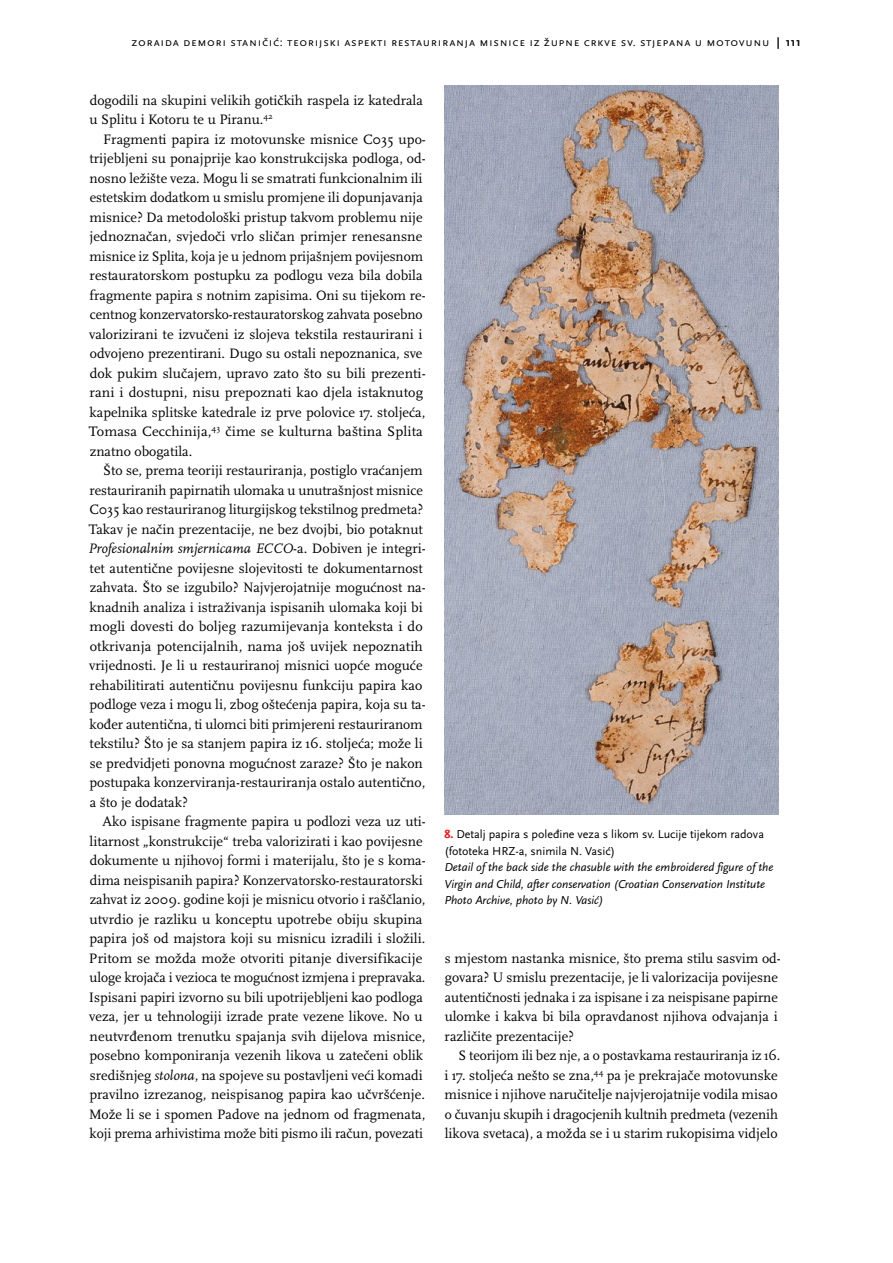
<style>
.page{position:relative;width:893px;height:1263px;background:#fff}
.page>*{position:absolute;margin:0;border:0;box-sizing:border-box;transform-origin:0 0}
.t1{font:14.25px/19.5px "Scala Pro";color:#000}
.t2{font:italic 12px/16.5px "Scala Sans Pro";color:#000}
.t3{font:12px/16.5px "Scala Sans Pro";color:#000}
.t4{font:12px "Scala Sans Pro";letter-spacing:.05em;color:#000}
.s1{font-weight:700}
.s2{font-style:italic}
.s3{font-weight:700;color:#f00}
</style>
<div class="page">
<img style="left:444px;top:85px;width:334px;height:730px">
<p class="t4" style="left:131px;top:35px;width:169px">ZORAIDA DEMORI STANIČIĆ: Teori</p>
<p class="t3" style="left:319px;top:34px;width:79px">jski aspekti resta</p>
<p class="t3" style="left:423px;top:34px;width:16px">uriran</p>
<p class="t3" style="left:465px;top:34px;width:22px">ja misni</p>
<p class="t4" style="left:513px;top:35px;width:165px">ce iz župne crkve Sv. Stjepana</p>
<p class="t3" style="left:695px;top:34px;width:30px">u Moto</p>
<p class="t3" style="left:739px;top:34px;width:63px">vunu <span class="s1">| 111</span></p>
<p class="t1" style="left:90px;top:90px;width:335px">dogodili na skupini velikih gotičkih raspela iz katedrala u Splitu i Kotoru te u Piranu.<sup>42</sup></p>
<p class="t1" style="left:89px;top:129px;width:339px;text-indent:14px">Fragmenti papira iz motovunske misnice C035 upo&shy;trijebljeni su ponajprije kao konstrukcijska podloga, od&shy;nosno ležište veza. Mogu li se smatrati funkcionalnim ili estetskim dodatkom u smislu promjene ili dopunjavanja misnice? Da metodološki pristup takvom problemu nije jednoznačan, svjedoči vrlo sličan primjer renesansne misnice iz Splita, koja je u jednom prijašnjem povijesnom restauratorskom postupku za podlogu veza bila dobila fragmente papira s notnim zapisima. Oni su tijekom re&shy;centnog konzervatorsko-restauratorskog zahvata posebno valorizirani te izvučeni iz slojeva tekstila restaurirani i odvojeno prezentirani. Dugo su ostali nepoznanica, sve dok pukim slučajem, upravo zato što su bili prezenti&shy;rani i dostupni, nisu prepoznati kao djela istaknutog kapelnika splitske katedrale iz prve polovice 17. stoljeća, Tomasa Cecchinija,<sup>43</sup> čime se kulturna baština Splita znatno obogatila.</p>
<p class="t1" style="left:88px;top:461px;width:339px;text-indent:15px">Što se, prema teoriji restauriranja, postiglo vraćanjem restauriranih papirnatih ulomaka u unutrašnjost misnice C035 kao restauriranog liturgijskog tekstilnog predmeta?<br>Takav je način prezentacije, ne bez dvojbi, bio potaknut <span class="s2">Profesionalnim smjernicama ECCO</span>-a. Dobiven je integri&shy;tet autentične povijesne slojevitosti te dokumentarnost zahvata. Što se izgubilo? Najvjerojatnije mogućnost na&shy;knadnih analiza i istraživanja ispisanih ulomaka koji bi mogli dovesti do boljeg razumijevanja konteksta i do otkrivanja potencijalnih, nama još uvijek nepoznatih vrijednosti. Je li u restauriranoj misnici uopće moguće rehabilitirati autentičnu povijesnu funkciju papira kao podloge veza i mogu li, zbog oštećenja papira, koja su ta&shy;kođer autentična, ti ulomci biti primjereni restauriranom tekstilu? Što je sa stanjem papira iz 16. stoljeća; može li se predvidjeti ponovna mogućnost zaraze? Što je nakon postupaka konzerviranja-restauriranja ostalo autentično, a što je dodatak?</p>
<p class="t1" style="left:89px;top:812px;width:338px;text-indent:14px">Ako ispisane fragmente papira u podlozi veza uz uti&shy;litarnost „konstrukcije“ treba valorizirati i kao povijesne dokumente u njihovoj formi i materijalu, što je s koma&shy;dima neispisanih papira? Konzervatorsko-restauratorski zahvat iz 2009. godine koji je misnicu otvorio i raščlanio, utvrdio je razliku u konceptu upotrebe obiju skupina papira još od majstora koji su misnicu izradili i složili.<br>Pritom se možda može otvoriti pitanje diversifikacije uloge krojača i vezioca te mogućnost izmjena i prepravaka.<br>Ispisani papiri izvorno su bili upotrijebljeni kao podloga veza, jer u tehnologiji izrade prate vezene likove. No u neutvrđenom trenutku spajanja svih dijelova misnice, posebno komponiranja vezenih likova u zatečeni oblik središnjeg <span class="s2">stolona</span>, na spojeve su postavljeni veći komadi pravilno izrezanog, neispisanog papira kao učvršćenje.<br>Može li se i spomen Padove na jednom od fragmenata, koji prema arhivistima može biti pismo ili račun, povezati</p>
<p class="t3" style="left:444px;top:826px;width:321px"><span class="s3">8.</span> Detalj papira s poleđine veza s likom sv. Lucije tijekom radova (fototeka HRZ-a, snimila N. Vasić)</p>
<p class="t2" style="left:444px;top:859px;width:331px">Detail of the back side the chasuble with the embroidered figure of the<br>Virgin and Child, after conservation (Croatian Conservation Institute<br>Photo Archive, photo by N. Vasić)</p>
<p class="t1" style="left:445px;top:948px;width:338px">s mjestom nastanka misnice, što prema stilu sasvim od&shy;govara? U smislu prezentacije, je li valorizacija povijesne autentičnosti jednaka i za ispisane i za neispisane papirne ulomke i kakva bi bila opravdanost njihova odvajanja i različite prezentacije?</p>
<p class="t1" style="left:445px;top:1046px;width:337px;text-indent:14px">S teorijom ili bez nje, a o postavkama restauriranja iz 16. i 17. stoljeća nešto se zna,<sup>44</sup> pa je prekrajače motovunske misnice i njihove naručitelje najvjerojatnije vodila misao o čuvanju skupih i dragocjenih kultnih predmeta (vezenih likova svetaca), a možda se i u starim rukopisima vidjelo</p>
</div>
